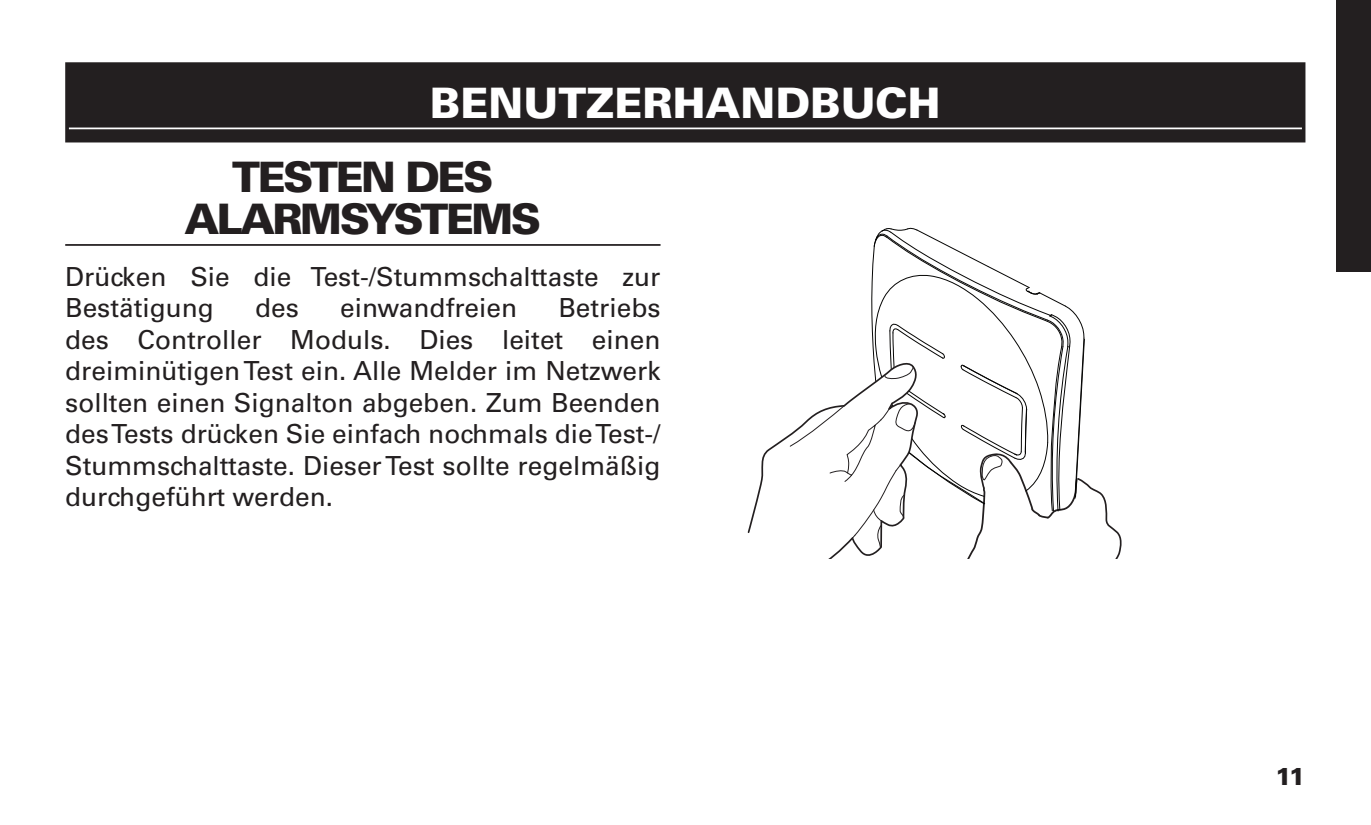
<style>
.page{position:relative;width:1371px;height:825px;background:#fff}
.page>*{position:absolute;margin:0;border:0;box-sizing:border-box;transform-origin:0 0}
.t1{font:900 42px/42px "Univers LT Std";letter-spacing:-.06em;color:#231f20;text-align:center}
.t2{font:900 42px "Univers LT Std";color:#fff}
.t3{font:26.25px/31.5px "Univers LT Std";color:#231f20}
.t4{font:900 24.5px "Univers LT Std";color:#231f20}
</style>
<div class="page">
<div style="left:1337px;top:0;width:34px;height:272px;background:#231f20"></div>
<hr style="left:65px;top:244px;width:595px;height:2px;background:#231f20">
<div style="left:67px;top:64px;width:1237px;height:77px;background:#231f20"></div>
<hr style="left:69px;top:127px;width:1233px;height:2px;background:#fff">
<div style="left:65px;top:62px;width:1240px;height:80px;border:4px solid #231f20"></div>
<svg style="left:747px;top:435px;width:42px;height:98px"></svg>
<svg style="left:789px;top:227px;width:333px;height:331px"></svg>
<h1 class="t2" style="left:430px;top:76px;width:512px">BENUTZERHANDBUCH</h1>
<h1 class="t1" style="left:184px;top:155px;width:358px">TESTEN DES<br>ALARMSYSTEMS</h1>
<p class="t3" style="left:65px;top:260px;width:597px">Drücken Sie die Test-/Stummschalttaste zur<br>Bestätigung</p>
<p class="t3" style="left:255px;top:292px;width:45px">des</p>
<p class="t3" style="left:340px;top:292px;width:178px">einwandfreien</p>
<p class="t3" style="left:65px;top:292px;width:597px;text-align:justify;text-indent:493px">Betriebs des Controller Moduls. Dies leitet einen dreiminütigen Test ein. Alle Melder im Netzwerk sollten einen Signalton abgeben. Zum Beenden des Tests drücken Sie einfach nochmals die Test-/ Stummschalttaste. Dieser Test sollte regelmäßig durchgeführt werden.</p>
<p class="t4" style="left:1276px;top:760px;width:31px">11</p>
</div>
